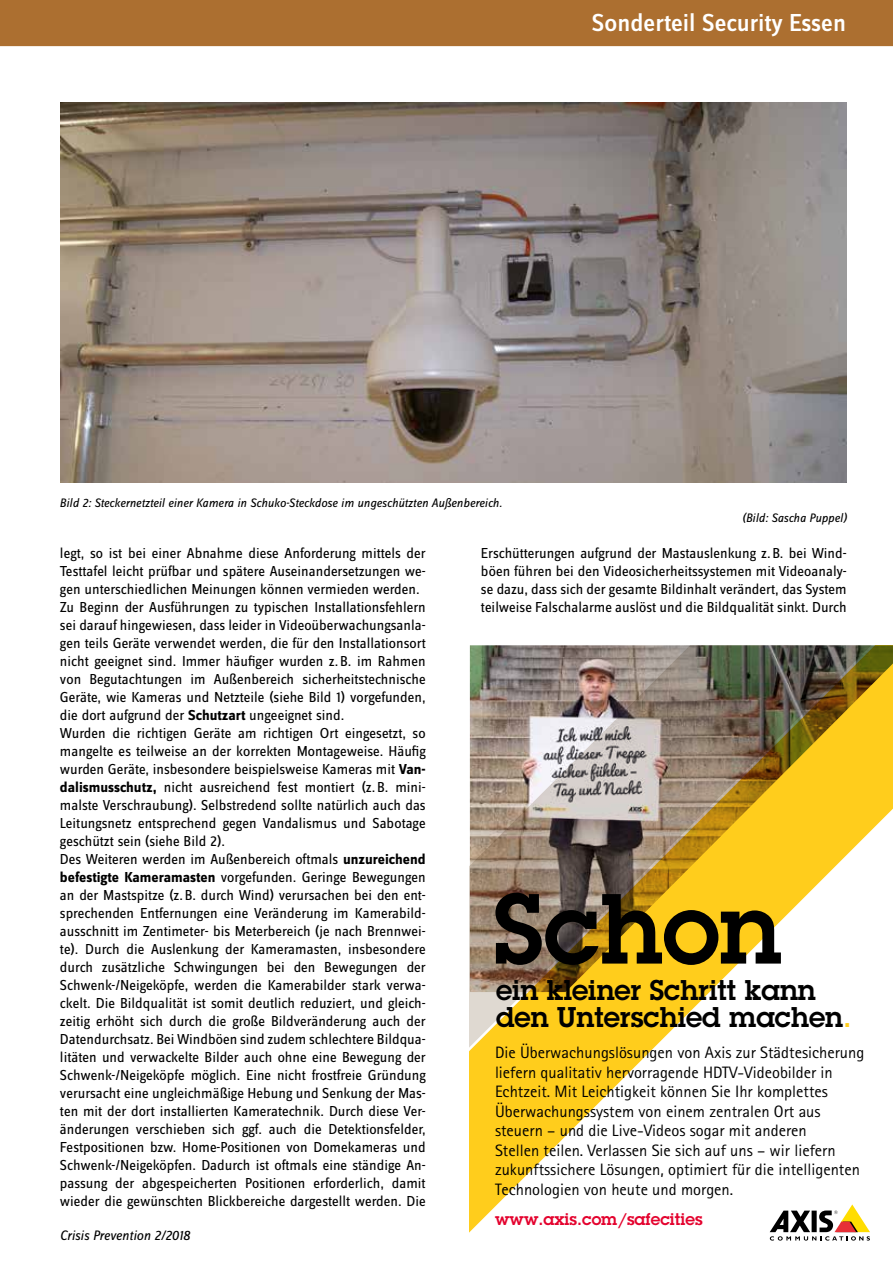
<style>
.page{position:relative;width:893px;height:1263px;background:#fff}
.page>*{position:absolute;margin:0;border:0;box-sizing:border-box;transform-origin:0 0}
.t1{font:600 97.35px "Lubalin Graph ECG";color:#000}
.t2{font:600 27.9px/26.8px "Lubalin Graph ECG";color:#000}
.t3{font:500 25.5px "Zine Sans Display OT";color:#fff}
.t4{font:16.5px/19.5px "Rotis Sans Serif Pro";color:#000}
.t5{font:600 16.5px "Lubalin Graph ECG";color:#e4032e}
.t6{font:15px/18px "Zine Sans Display OT";color:#000}
.t7{font:italic 14.25px "Zine Sans Display OT";letter-spacing:-.005em;color:#000}
.t8{font:italic 12.75px "Zine Sans Display OT";color:#000}
.s1{font-weight:700}
.s2{color:#ffcd1c}
</style>
<div class="page">
<div style="left:0;top:0;width:893px;height:46px;background:#ac6f30"></div>
<img style="left:470px;top:645px;width:423px;height:596px">
<svg style="left:770px;top:1204px;width:100px;height:36px"></svg>
<img style="left:60px;top:102px;width:786px;height:381px">
<h3 class="t3" style="left:592px;top:8px;width:256px">Sonderteil Security Essen</h3>
<p class="t8" style="left:60px;top:496px;width:444px">Bild 2: Steckernetzteil einer Kamera in Schuko-Steckdose im ungeschützten Außenbereich.</p>
<p class="t8" style="left:742px;top:510px;width:106px">(Bild: Sascha Puppel)</p>
<p class="t6" style="left:60px;top:544px;width:367px">legt, so ist bei einer Abnahme diese Anforderung mittels der Testtafel leicht prüfbar und spätere Auseinandersetzungen we&shy;gen unterschiedlichen Meinungen können vermieden werden.<br>Zu Beginn der Ausführungen zu typischen Installationsfehlern sei darauf hingewiesen, dass leider in Videoüberwachungsanla&shy;gen teils Geräte verwendet werden, die für den Installationsort nicht geeignet sind. Immer häufiger wurden z.B. im Rahmen von Begutachtungen im Außenbereich sicherheitstechnische Geräte, wie Kameras und Netzteile (siehe Bild 1) vorgefunden, die dort aufgrund der <span class="s1">Schutzart</span> ungeeignet sind.<br>Wurden die richtigen Geräte am richtigen Ort eingesetzt, so mangelte es teilweise an der korrekten Montageweise. Häufig wurden Geräte, insbesondere beispielsweise Kameras mit <span class="s1">Van&shy;dalismusschutz,</span> nicht ausreichend fest montiert (z.B. mini&shy;malste Verschraubung). Selbstredend sollte natürlich auch das Leitungsnetz entsprechend gegen Vandalismus und Sabotage geschützt sein (siehe Bild 2).<br>Des Weiteren werden im Außenbereich oftmals <span class="s1">unzureichend befestigte Kameramasten</span> vorgefunden. Geringe Bewegungen an der Mastspitze (z.B. durch Wind) verursachen bei den ent&shy;sprechenden Entfernungen eine Veränderung im Kamerabild&shy;ausschnitt im Zentimeter- bis Meterbereich (je nach Brennwei&shy;te). Durch die Auslenkung der Kameramasten, insbesondere durch zusätzliche Schwingungen bei den Bewegungen der Schwenk-/Neigeköpfe, werden die Kamerabilder stark verwa&shy;ckelt. Die Bildqualität ist somit deutlich reduziert, und gleich&shy;zeitig erhöht sich durch die große Bildveränderung auch der Datendurchsatz. Bei Windböen sind zudem schlechtere Bildqua&shy;litäten und verwackelte Bilder auch ohne eine Bewegung der Schwenk-/Neigeköpfe möglich. Eine nicht frostfreie Gründung verursacht eine ungleichmäßige Hebung und Senkung der Mas&shy;ten mit der dort installierten Kameratechnik. Durch diese Ver&shy;änderungen verschieben sich ggf. auch die Detektionsfelder, Festpositionen bzw. Home-Positionen von Domekameras und Schwenk-/Neigeköpfen. Dadurch ist oftmals eine ständige An&shy;passung der abgespeicherten Positionen erforderlich, damit wieder die gewünschten Blickbereiche dargestellt werden. Die</p>
<p class="t6" style="left:481px;top:544px;width:367px;text-align:justify">Erschütterungen aufgrund der Mastauslenkung z.B. bei Wind&shy;böen führen bei den Videosicherheitssystemen mit Videoanaly&shy;se dazu, dass sich der gesamte Bildinhalt verändert, das System teilweise Falschalarme auslöst und die Bildqualität sinkt. Durch</p>
<h1 class="t1" style="left:493px;top:864px;width:289px">Schon</h1>
<h2 class="t2" style="left:496px;top:977px;width:357px">ein kleiner Schritt kann den Unterschied machen<span class="s2">.</span></h2>
<p class="t4" style="left:495px;top:1043px;width:371px">Die Überwachungslösungen von Axis zur Städtesicherung liefern qualitativ hervorragende HDTV-Videobilder in Echtzeit. Mit Leichtigkeit können Sie Ihr komplettes Überwachungssystem von einem zentralen Ort aus steuern – und die Live-Videos sogar mit anderen<br>Stellen teilen. Verlassen Sie sich auf uns – wir liefern zukunftssichere Lösungen, optimiert für die intelligenten Technologien von heute und morgen.</p>
<p class="t5" style="left:495px;top:1208px;width:209px">www.axis.com/safecities</p>
<p class="t7" style="left:60px;top:1227px;width:132px">Crisis Prevention 2/2018</p>
</div>
